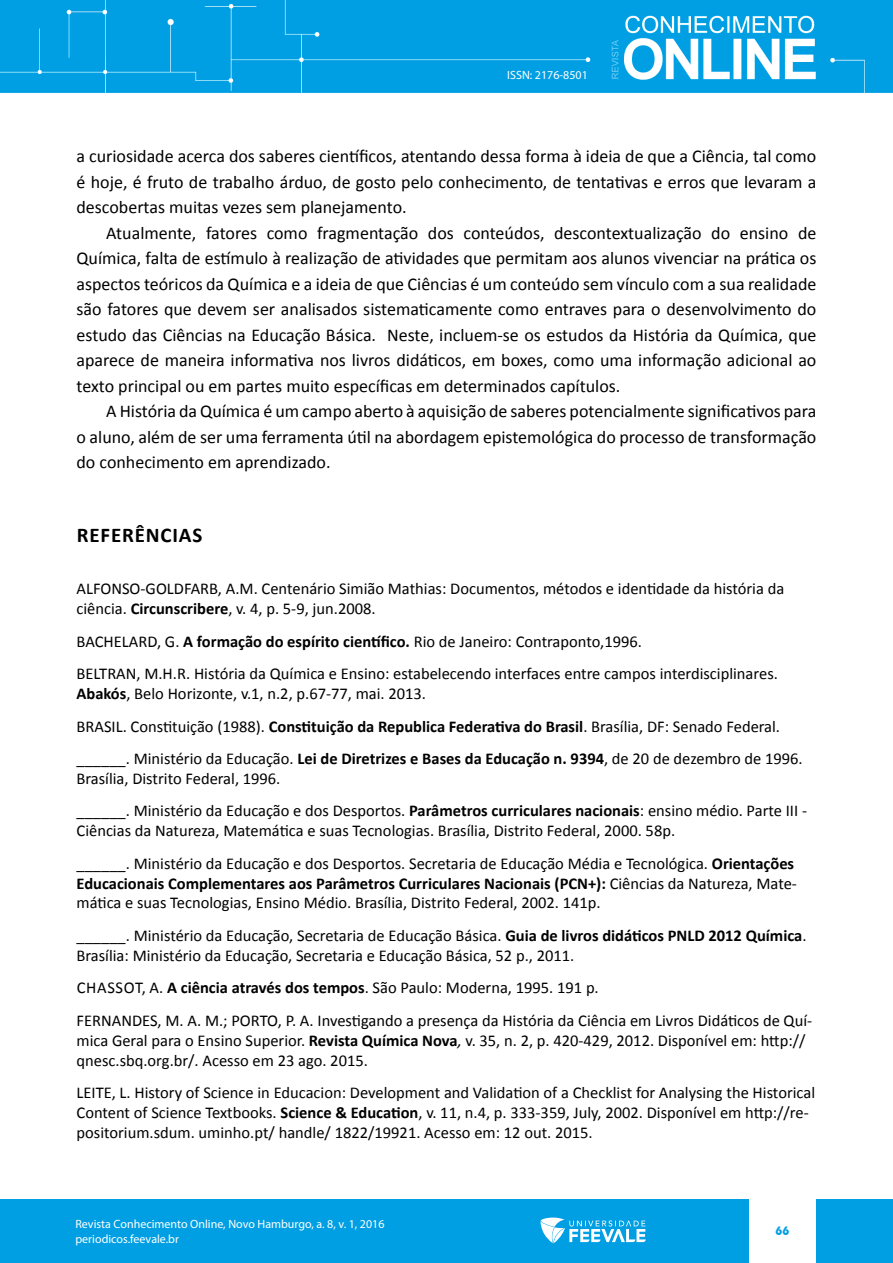
<style>
.page{position:relative;width:893px;height:1263px;background:#fff}
.page>*{position:absolute;margin:0;border:0;box-sizing:border-box;transform-origin:0 0}
.t1{font:700 21px "Calibri";letter-spacing:.04em;color:#000}
.t2{font:18px/25.5px "Calibri";color:#000;text-align:justify}
.t3{font:16.5px/19.8px "Calibri";color:#000}
.t4{font:12px/15px "Myriad Pro";color:#fff}
.t5{font:700 12px "Bauhaus IT Cby BT";color:#009fe3}
.s1{font-weight:700}
.s2{font-style:italic}
</style>
<div class="page">
<img style="left:0;top:0;width:893px;height:93px">
<div style="left:816px;top:1199px;width:77px;height:64px;background:#009fe3"></div>
<div style="left:0;top:1199px;width:748px;height:64px;background:#009fe3"></div>
<svg style="left:540px;top:1217px;width:106px;height:26px"></svg>
<p class="t4" style="left:507px;top:67px;width:82px">ISSN: 2176-8501</p>
<p class="t2" style="left:77px;top:144px;width:741px">a curiosidade acerca dos saberes científicos, atentando dessa forma à ideia de que a Ciência, tal como é hoje, é fruto de trabalho árduo, de gosto pelo conhecimento, de tentativas e erros que levaram a descobertas muitas vezes sem planejamento.</p>
<p class="t2" style="left:77px;top:220px;width:741px;text-indent:30px">Atualmente, fatores como fragmentação dos conteúdos, descontextualização do ensino de Química, falta de estímulo à realização de atividades que permitam aos alunos vivenciar na prática os aspectos teóricos da Química e a ideia de que Ciências é um conteúdo sem vínculo com a sua realidade são fatores que devem ser analisados sistematicamente como entraves para o desenvolvimento do estudo das Ciências na Educação Básica. Neste, incluem-se os estudos da História da Química, que aparece de maneira informativa nos livros didáticos, em boxes, como uma informação adicional ao texto principal ou em partes muito específicas em determinados capítulos.</p>
<p class="t2" style="left:77px;top:399px;width:741px;text-indent:30px">A História da Química é um campo aberto à aquisição de saberes potencialmente significativos para o aluno, além de ser uma ferramenta útil na abordagem epistemológica do processo de transformação do conhecimento em aprendizado.</p>
<p class="t1" style="left:77px;top:521px;width:127px">REFERÊNCIAS</p>
<p class="t3" style="left:77px;top:579px;width:709px">ALFONSO-GOLDFARB, A.M. Centenário Simião Mathias: Documentos, métodos e identidade da história da ciência. <span class="s1">Circunscribere</span>, v. 4, p. 5-9, jun.2008.</p>
<p class="t3" style="left:77px;top:625px;width:703px;line-height:32.5px">BACHELARD, G. <span class="s1">A formação do espírito científico.</span> Rio de Janeiro: Contraponto,1996.<br>BELTRAN, M.H.R. História da Química e Ensino: estabelecendo interfaces entre campos interdisciplinares.</p>
<p class="t3" style="left:77px;top:677px;width:728px;line-height:32.5px"><span class="s1">Abakós</span>, Belo Horizonte, v.1, n.2, p.67-77, mai. 2013.<br>BRASIL. Constituição (1988). <span class="s1">Constituição da Republica Federativa do Brasil</span>. Brasília, DF: Senado Federal. ______. Ministério da Educação. <span class="s1">Lei de Diretrizes e Bases da Educação n. 9394</span>, de 20 de dezembro de 1996.</p>
<p class="t3" style="left:77px;top:762px;width:732px;line-height:32.5px">Brasília, Distrito Federal, 1996.<br>______. Ministério da Educação e dos Desportos. <span class="s1">Parâmetros curriculares nacionais</span>: ensino médio. Parte III -</p>
<p class="t3" style="left:77px;top:814px;width:719px;line-height:32.5px">Ciências da Natureza, Matemática e suas Tecnologias. Brasília, Distrito Federal, 2000. 58p.<br>______. Ministério da Educação e dos Desportos. Secretaria de Educação Média e Tecnológica. <span class="s1">Orientações</span></p>
<p class="t3" style="left:77px;top:873px;width:722px"><span class="s1">Educacionais Complementares aos Parâmetros Curriculares Nacionais (PCN+):</span> Ciências da Natureza, Mate&shy;mática e suas Tecnologias, Ensino Médio. Brasília, Distrito Federal, 2002. 141p.</p>
<p class="t3" style="left:77px;top:926px;width:731px">______. Ministério da Educação, Secretaria de Educação Básica. <span class="s1">Guia de livros didáticos PNLD 2012 Química</span>.<br>Brasília: Ministério da Educação, Secretaria e Educação Básica, 52 p., 2011.</p>
<p class="t3" style="left:77px;top:972px;width:737px;line-height:32.5px">CHASSOT, A. <span class="s1">A ciência através dos tempos</span>. São Paulo: Moderna, 1995. 191 p.<br>FERNANDES, M. A. M.; PORTO, P. A. Investigando a presença da História da Ciência em Livros Didáticos de Quí-</p>
<p class="t3" style="left:77px;top:1030px;width:730px">mica Geral para o Ensino Superior. <span class="s1">Revista Química Nova</span><span class="s2">,</span> v. 35, n. 2, p. 420-429, 2012. Disponível em: http:// qnesc.sbq.org.br/. Acesso em 23 ago. 2015.</p>
<p class="t3" style="left:77px;top:1083px;width:740px">LEITE, L. History of Science in Educacion: Development and Validation of a Checklist for Analysing the Historical<br>Content of Science Textbooks. <span class="s1">Science &amp; Education</span>, v. 11, n.4, p. 333-359, July, 2002. Disponível em http://re&shy;positorium.sdum. uminho.pt/ handle/ 1822/19921. Acesso em: 12 out. 2015.</p>
<p class="t4" style="left:75px;top:1216px;width:311px">Revista Conhecimento Online, Novo Hamburgo, a. 8, v. 1, 2016 periodicos.feevale.br</p>
<p class="t5" style="left:776px;top:1223px;width:15px">66</p>
</div>
